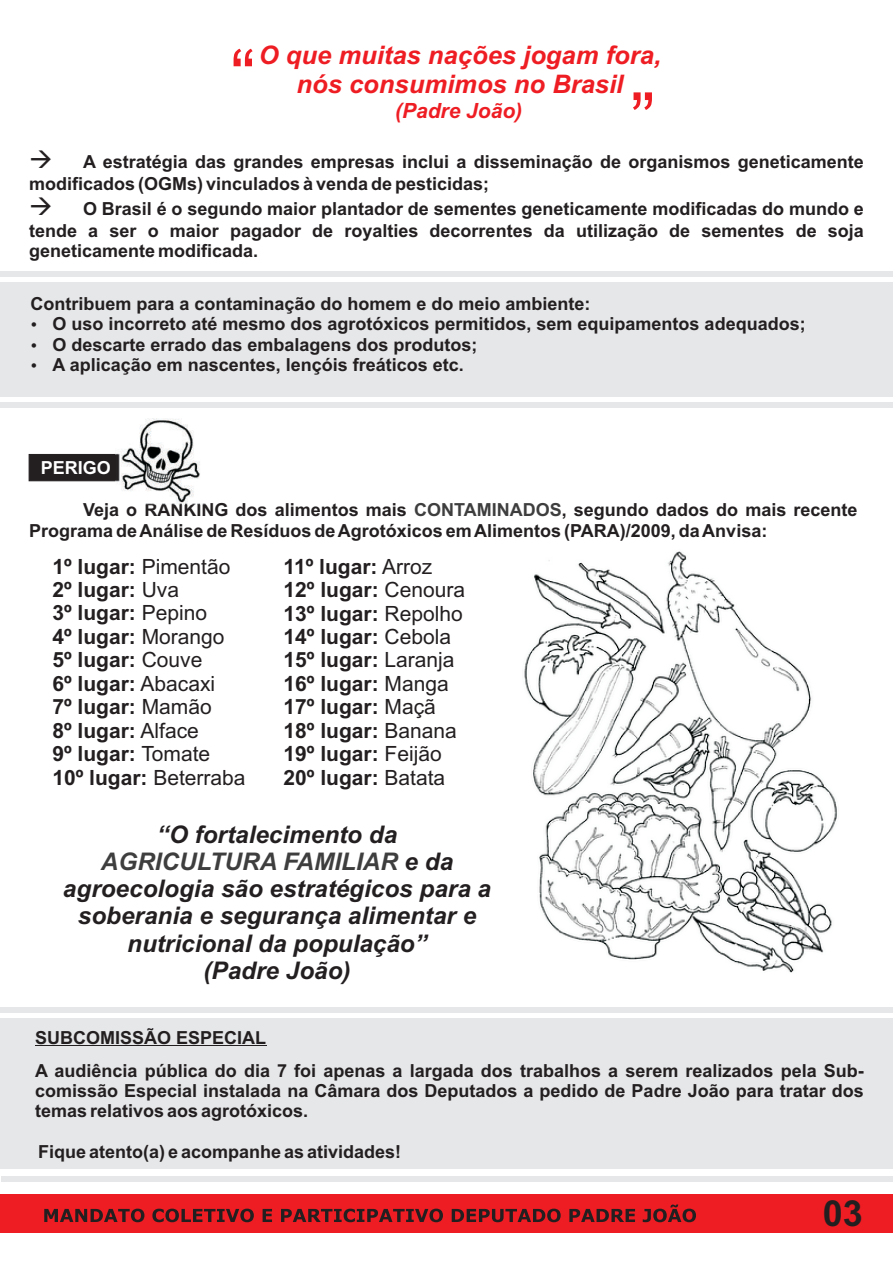
<style>
.page{position:relative;width:893px;height:1263px;background:#fff}
.page>*{position:absolute;margin:0;border:0;box-sizing:border-box;transform-origin:0 0}
.t1{font:700 36px "Arial";color:#231f20}
.t2{font:italic 700 25.65px/28.7px "Arial";color:#ee1d23;text-align:center}
.t3{font:italic 700 24.3px/27.2px "Arial";color:#231f20;text-align:center}
.t4{font:700 21px/23.4px "Arial";color:#231f20}
.t5{font:italic 700 21px "Arial";color:#ee1d23}
.t6{font:700 18px/20.1px "Arial";color:#231f20}
.t7{font:700 18px "Arial";color:#fff}
.s1{color:#3e3e3f}
.s2{font-weight:400}
</style>
<div class="page">
<div style="left:0;top:283px;width:893px;height:114px;background:#e6e7e9"></div>
<div style="left:0;top:1018px;width:893px;height:150px;background:#e6e7e9"></div>
<div style="left:1px;top:271px;width:892px;height:6px;background:#e6e7e9"></div>
<div style="left:0;top:1007px;width:893px;height:6px;background:#e6e7e9"></div>
<div style="left:1px;top:1175px;width:892px;height:6px;background:#e6e7e9"></div>
<div style="left:1px;top:402px;width:892px;height:5px;background:#e6e7e9"></div>
<div style="left:0;top:1194px;width:893px;height:38px;background:#ee1d23"></div>
<div style="left:29px;top:454px;width:90px;height:27px;background:#231f20;border:1px solid #231f20"></div>
<img style="left:116px;top:418px;width:90px;height:86px">
<img style="left:524px;top:551px;width:313px;height:422px">
<svg style="left:234px;top:49px;width:19px;height:17px"></svg>
<svg style="left:633px;top:92px;width:19px;height:18px"></svg>
<svg style="left:44px;top:1204px;width:652px;height:18px"></svg>
<hr style="left:35px;top:1045px;width:231px;height:1px;background:#231f20">
<h2 class="t2" style="left:259px;top:43px;width:404px">O que muitas nações jogam fora, nós consumimos no Brasil</h2>
<p class="t5" style="left:395px;top:103px;width:129px">(Padre João)</p>
<p class="t6" style="left:29px;top:153px;width:836px;line-height:21.5px;text-indent:54px">A estratégia das grandes empresas inclui a disseminação de organismos geneticamente modificados (OGMs) vinculados à venda de pesticidas;</p>
<p class="t6" style="left:29px;top:200px;width:836px;line-height:20.7px;text-align:justify;text-indent:54px">O Brasil é o segundo maior plantador de sementes geneticamente modificadas do mundo e tende a ser o maior pagador de royalties decorrentes da utilização de sementes de soja geneticamente modificada.</p>
<p class="t6" style="left:52px;top:296px;width:755px;text-indent:-22px">Contribuem para a contaminação do homem e do meio ambiente:<br>O uso incorreto até mesmo dos agrotóxicos permitidos, sem equipamentos adequados; O descarte errado das embalagens dos produtos;<br>A aplicação em nascentes, lençóis freáticos etc.</p>
<p class="t7" style="left:41px;top:461px;width:72px">PERIGO</p>
<p class="t6" style="left:29px;top:502px;width:830px;text-indent:54px">Veja o RANKING dos alimentos mais <span class="s1">CONTAMINADOS</span>, segundo dados do mais recente<br>Programa de Análise de Resíduos de Agrotóxicos em Alimentos (PARA)/2009, da Anvisa:</p>
<p class="t4" style="left:52px;top:556px;width:195px">1º lugar: <span class="s2">Pimentão<br></span>2º lugar: <span class="s2">Uva<br></span>3º lugar: <span class="s2">Pepino<br></span>4º lugar: <span class="s2">Morango<br></span>5º lugar: <span class="s2">Couve<br></span>6º lugar: <span class="s2">Abacaxi<br></span>7º lugar: <span class="s2">Mamão<br></span>8º lugar: <span class="s2">Alface<br></span>9º lugar: <span class="s2">Tomate<br></span>10º lugar: <span class="s2">Beterraba</span></p>
<p class="t4" style="left:284px;top:556px;width:183px">11º lugar: <span class="s2">Arroz<br></span>12º lugar: <span class="s2">Cenoura<br></span>13º lugar: <span class="s2">Repolho<br></span>14º lugar: <span class="s2">Cebola<br></span>15º lugar: <span class="s2">Laranja<br></span>16º lugar: <span class="s2">Manga<br></span>17º lugar: <span class="s2">Maçã<br></span>18º lugar: <span class="s2">Banana<br></span>19º lugar: <span class="s2">Feijão<br></span>20º lugar: <span class="s2">Batata</span></p>
<h3 class="t3" style="left:63px;top:823px;width:430px">“O fortalecimento da<br><span class="s1">AGRICULTURA FAMILIAR</span> e da agroecologia são estratégicos para a soberania e segurança alimentar e nutricional da população”<br>(Padre João)</h3>
<p class="t6" style="left:35px;top:1029px;width:233px">SUBCOMISSÃO ESPECIAL</p>
<p class="t6" style="left:35px;top:1062px;width:830px;text-align:justify">A audiência pública do dia 7 foi apenas a largada dos trabalhos a serem realizados pela Sub&shy;comissão Especial instalada na Câmara dos Deputados a pedido de Padre João para tratar dos temas relativos aos agrotóxicos.</p>
<p class="t6" style="left:38px;top:1143px;width:365px">Fique atento(a) e acompanhe as atividades!</p>
<h1 class="t1" style="left:823px;top:1200px;width:42px">03</h1>
</div>
